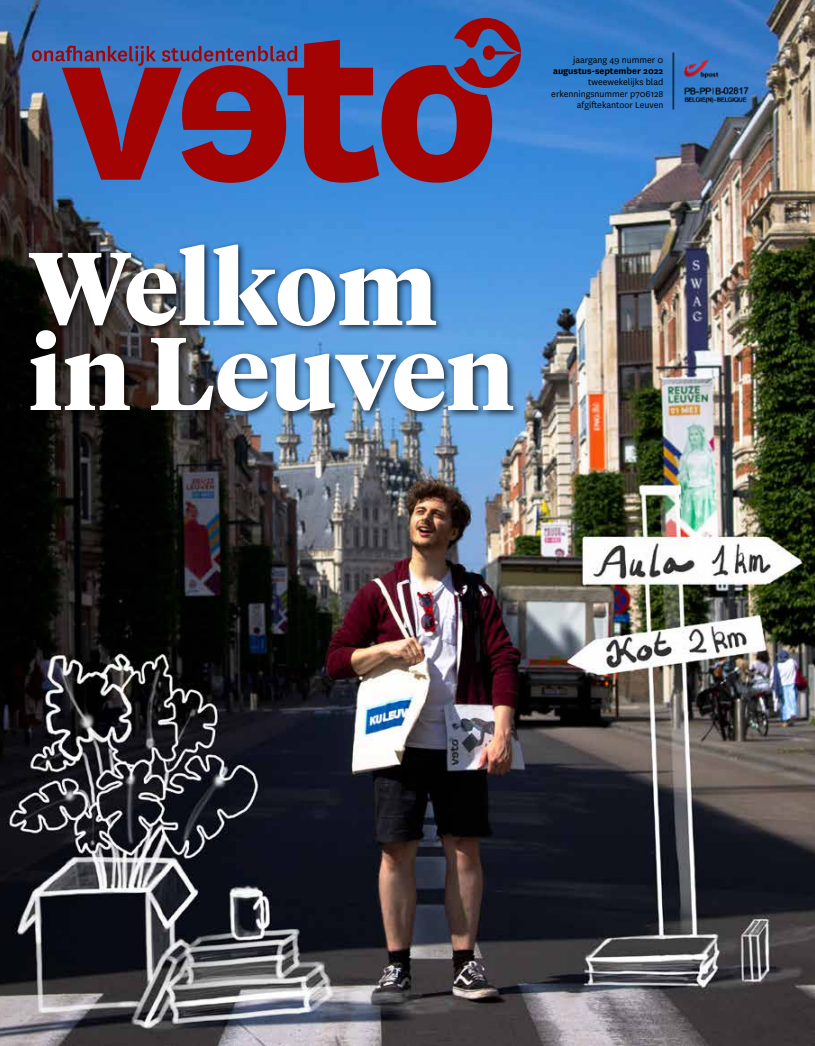
<style>
.page{position:relative;width:815px;height:1046px;background:#fff}
.page>*{position:absolute;margin:0;border:0;box-sizing:border-box;transform-origin:0 0}
.t1{font:700 102.5px/85px "Tiempos Headline";color:#fff}
.t2{font:10px/11.2px "National";color:#000;text-align:right}
.t3{font:700 10px "National";color:#000}
</style>
<div class="page">
<img style="left:0;top:0;width:815px;height:1045px">
<img style="left:651px;top:43px;width:129px;height:76px">
<svg style="left:32px;top:18px;width:489px;height:165px;background:#654873"></svg>
<div style="left:24px;top:241px;width:498px;height:179px;background:#000;opacity:.75"></div>
<p class="t2" style="left:573px;top:54px;width:92px">jaargang 49 nummer 0</p>
<p class="t3" style="left:553px;top:64px;width:112px">augustus-september 2022</p>
<p class="t2" style="left:551px;top:76px;width:114px">tweewekelijks blad erkenningsnummer p706128 afgiftekantoor Leuven</p>
<h1 class="t1" style="left:28px;top:241px;width:487px">Welkom in Leuven</h1>
</div>
